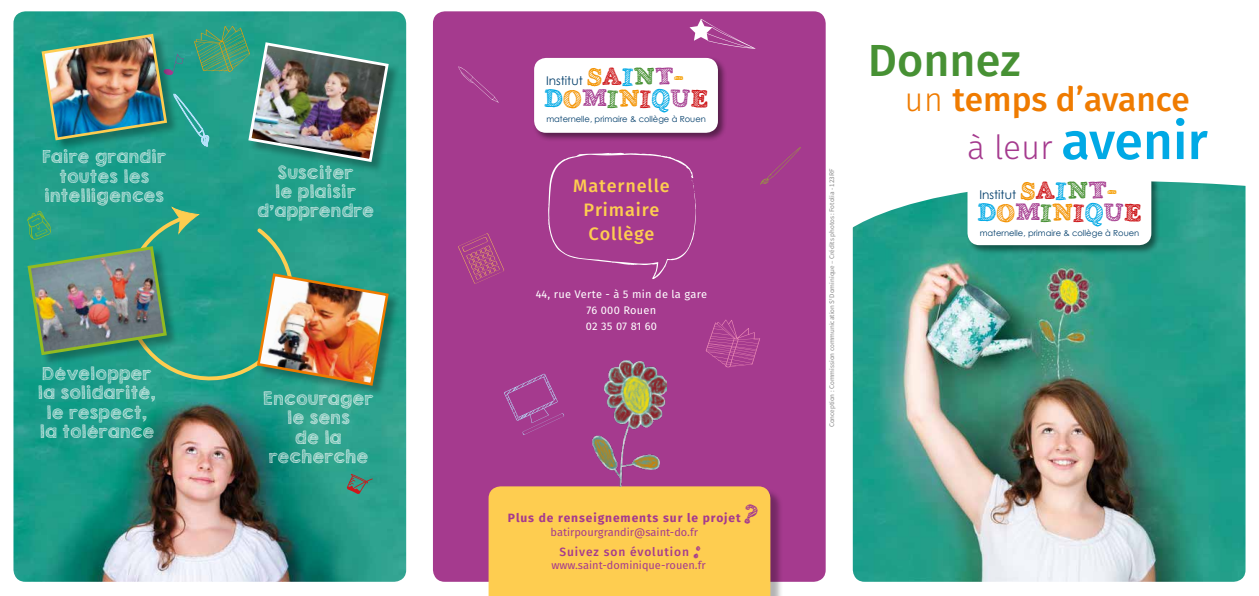
<style>
.page{position:relative;width:1259px;height:596px;background:#fff}
.page>*{position:absolute;margin:0;border:0;box-sizing:border-box;transform-origin:0 0}
.t1{font:51.7px "Fira Sans OT Medium";color:#00a9e5}
.t2{font:44.9px "Fira Sans OT Medium";color:#479134}
.t3{font:33.3px "Fira Sans OT Medium";color:#ef7b00}
.t4{font:18.9px/21.7px "Wobbly Bob";color:#f39200}
.t5{font:18px/24px "Fira Sans OT Medium";letter-spacing:.05em;color:#fecd50;text-align:center}
.t6{font:16px/19.2px "KG Second Chances Sketch";letter-spacing:.05em;color:#fff;text-align:center}
.t7{font:700 12px "Fira Sans OT";letter-spacing:.075em;color:#a53a8e}
.t8{font:12px "Fira Sans OT Medium";letter-spacing:.075em;color:#a53a8e}
.t9{font:12px "Century Gothic";color:#003d6a}
.t10{font:11px "Fira Sans OT";color:#a53a8e}
.t11{font:11px/16px "Fira Sans OT";letter-spacing:.025em;color:#fff;text-align:center}
.t12{font:8.4px "Century Gothic";color:#003d6a}
.t13{font:7px "Source Sans Pro";color:#878787}
.s1{color:#cd171a}
.s2{color:#00a9e5}
.s3{color:#489134}
.s4{color:#a43a8e}
.s5{color:#f59e00}
.s6{font-family:"Fira Sans OT Light"}
.s7{font-family:"Fira Sans OT Light";font-size:33.3px;color:#a53a8e}
</style>
<div class="page">
<div style="left:433px;top:11px;width:392px;height:570px;background:#a53a8e;border-radius:12px"></div>
<img style="left:853px;top:235px;width:392px;height:346px">
<div style="left:490px;top:487px;width:293px;height:108px;background:#000;opacity:.3"></div>
<div style="left:488px;top:486px;width:282px;height:109px;background:#fecd50"></div>
<img style="left:13px;top:11px;width:393px;height:570px">
<svg style="left:548px;top:152px;width:148px;height:127px"></svg>
<div style="left:966px;top:169px;width:194px;height:85px;background:#000;opacity:.47"></div>
<div style="left:967px;top:170px;width:184px;height:75px;background:#fff;border-radius:12px"></div>
<div style="left:532px;top:56px;width:195px;height:86px;background:#000;opacity:.47"></div>
<div style="left:534px;top:58px;width:184px;height:75px;background:#fff;border-radius:12px"></div>
<svg style="left:458px;top:233px;width:46px;height:51px"></svg>
<svg style="left:689px;top:19px;width:66px;height:30px"></svg>
<svg style="left:760px;top:147px;width:41px;height:37px"></svg>
<svg style="left:706px;top:319px;width:54px;height:48px"></svg>
<svg style="left:504px;top:373px;width:60px;height:61px"></svg>
<svg style="left:458px;top:66px;width:40px;height:37px"></svg>
<img style="left:592px;top:360px;width:74px;height:126px">
<svg style="left:346px;top:473px;width:27px;height:21px"></svg>
<div style="left:249px;top:43px;width:151px;height:131px;background:#000;opacity:.3"></div>
<div style="left:257px;top:273px;width:143px;height:124px;background:#000;opacity:.3"></div>
<img style="left:40px;top:26px;width:350px;height:137px">
<img style="left:26px;top:205px;width:364px;height:182px">
<svg style="left:852px;top:169px;width:394px;height:66px"></svg>
<svg style="left:742px;top:503px;width:16px;height:22px"></svg>
<svg style="left:693px;top:545px;width:8px;height:13px"></svg>
<p class="t6" style="left:43px;top:147px;width:125px">Faire grandir toutes les intelligences</p>
<p class="t6" style="left:38px;top:363px;width:119px">Développer la solidarité, le respect, la tolérance</p>
<p class="t6" style="left:258px;top:162px;width:117px">Susciter<br>le plaisir d’apprendre</p>
<p class="t6" style="left:264px;top:388px;width:111px">Encourager le sens<br>de la recherche</p>
<p class="t4" style="left:544px;top:68px;width:165px;text-indent:43px">S<span class="s1">A</span><span class="s2">I</span><span class="s3">N</span><span class="s4">T</span><span class="s5">-<br></span><span class="s2">D</span>O<span class="s4">M</span><span class="s3">I</span>N<span class="s1">I</span><span class="s2">Q</span><span class="s4">U</span><span class="s1">E</span></p>
<p class="t9" style="left:546px;top:72px;width:38px">Institut</p>
<p class="t12" style="left:546px;top:113px;width:161px">maternelle, primaire &amp; collège à Rouen</p>
<p class="t5" style="left:573px;top:174px;width:98px">Maternelle<br>Primaire<br>Collège</p>
<p class="t11" style="left:536px;top:287px;width:173px">44, rue Verte - à 5 min de la gare<br>76 000 Rouen<br>02 35 07 81 60</p>
<p class="t7" style="left:508px;top:509px;width:234px">Plus de renseignements sur le projet</p>
<p class="t10" style="left:550px;top:523px;width:149px">batirpourgrandir@saint-do.fr</p>
<p class="t8" style="left:559px;top:542px;width:131px">Suivez son évolution</p>
<p class="t10" style="left:551px;top:557px;width:156px">www.saint-dominique-rouen.fr</p>
<p class="t13" style="left:827px;top:427px;width:260px;rotate:-90deg">Conception : Commission communication S<sup>t</sup> Dominique – Crédits photos : Fotolia - 123RF</p>
<h2 class="t2" style="left:867px;top:29px;width:154px">Donnez</h2>
<h3 class="t3" style="left:904px;top:76px;width:287px"><span class="s6">un</span> temps d’avance</h3>
<h1 class="t1" style="left:967px;top:105px;width:242px"><span class="s7">à leur</span> avenir</h1>
<p class="t4" style="left:977px;top:182px;width:165px;text-indent:43px">S<span class="s1">A</span><span class="s2">I</span><span class="s3">N</span><span class="s4">T</span><span class="s5">-<br></span><span class="s2">D</span>O<span class="s4">M</span><span class="s3">I</span>N<span class="s1">I</span><span class="s2">Q</span><span class="s4">U</span><span class="s1">E</span></p>
<p class="t9" style="left:979px;top:186px;width:38px">Institut</p>
<p class="t12" style="left:979px;top:227px;width:161px">maternelle, primaire &amp; collège à Rouen</p>
</div>
